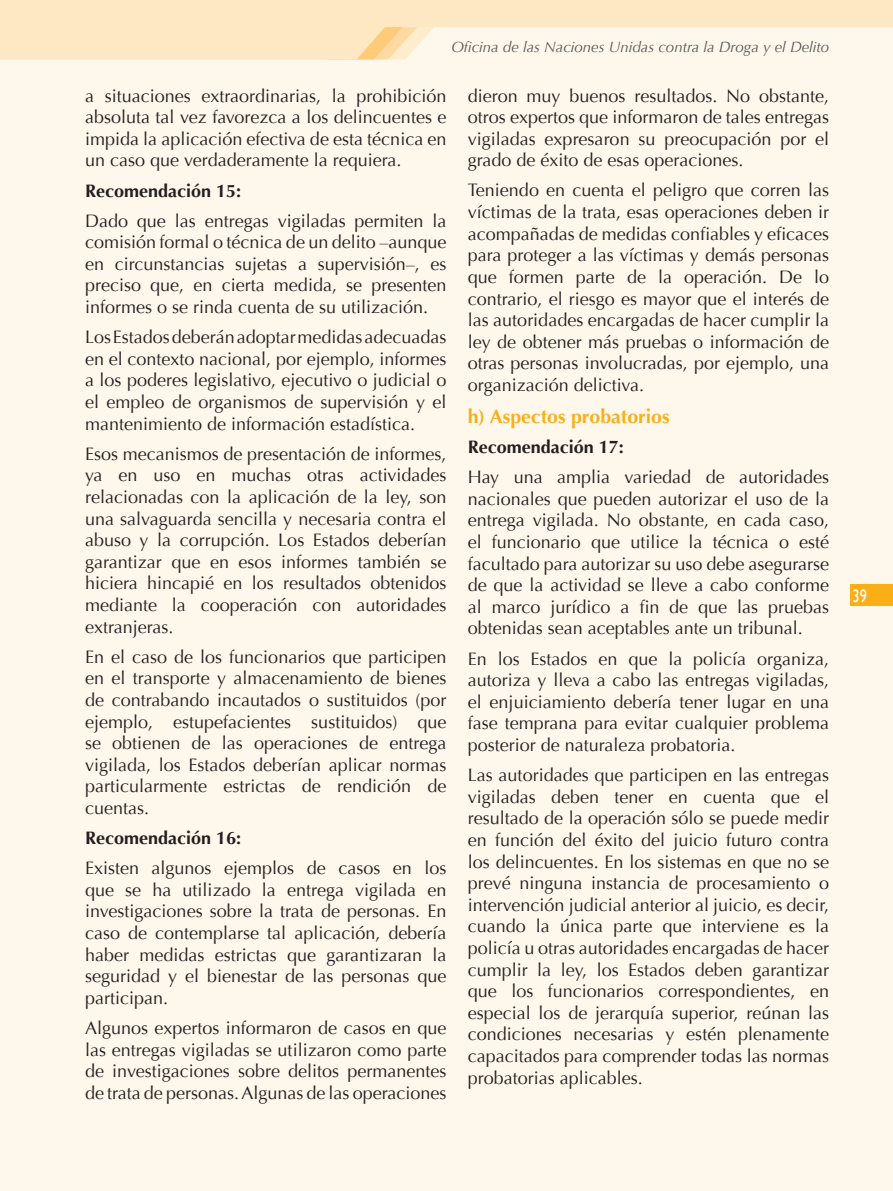
<style>
.page{position:relative;width:893px;height:1191px;background:#fef7eb}
.page>*{position:absolute;margin:0;border:0;box-sizing:border-box;transform-origin:0 0}
.t1{font:700 19.5px "Optima";color:#faaf18}
.t2{font:18px/21.6px "Optima";color:#231f20;text-align:justify}
.t3{font:700 18px "Optima";color:#231f20}
.t4{font:18px "Gill Sans";color:#fff;scale:.8 1}
.t5{font:italic 15px "Optima";color:#57585a}
</style>
<div class="page">
<svg style="left:0;top:0;width:893px;height:60px;fill:#fee8c3"></svg>
<div style="left:850px;top:584px;width:43px;height:22px;background:#faaf18"></div>
<p class="t5" style="left:451px;top:38px;width:379px">Oficina de las Naciones Unidas contra la Droga y el Delito</p>
<p class="t2" style="left:85px;top:85px;width:363px">a situaciones extraordinarias, la prohibición absoluta tal vez favorezca a los delincuentes e impida la aplicación efectiva de esta técnica en un caso que verdaderamente la requiera.</p>
<p class="t3" style="left:85px;top:180px;width:158px">Recomendación 15:</p>
<p class="t2" style="left:85px;top:210px;width:363px">Dado que las entregas vigiladas permiten la comisión formal o técnica de un delito –aunque en circunstancias sujetas a supervisión–, es preciso que, en cierta medida, se presenten informes o se rinda cuenta de su utilización.</p>
<p class="t2" style="left:85px;top:326px;width:363px">Los Estados deberán adoptar medidas adecuadas en el contexto nacional, por ejemplo, informes a los poderes legislativo, ejecutivo o judicial o el empleo de organismos de supervisión y el mantenimiento de información estadística.</p>
<p class="t2" style="left:85px;top:443px;width:363px">Esos mecanismos de presentación de informes, ya en uso en muchas otras actividades relacionadas con la aplicación de la ley, son una salvaguarda sencilla y necesaria contra el abuso y la corrupción. Los Estados deberían garantizar que en esos informes también se hiciera hincapié en los resultados obtenidos mediante la cooperación con autoridades extranjeras.</p>
<p class="t2" style="left:85px;top:646px;width:363px">En el caso de los funcionarios que participen en el transporte y almacenamiento de bienes de contrabando incautados o sustituidos (por ejemplo, estupefacientes sustituidos) que se obtienen de las operaciones de entrega vigilada, los Estados deberían aplicar normas particularmente estrictas de rendición de cuentas.</p>
<p class="t3" style="left:85px;top:827px;width:158px">Recomendación 16:</p>
<p class="t2" style="left:85px;top:857px;width:363px">Existen algunos ejemplos de casos en los que se ha utilizado la entrega vigilada en investigaciones sobre la trata de personas. En caso de contemplarse tal aplicación, debería haber medidas estrictas que garantizaran la seguridad y el bienestar de las personas que participan.</p>
<p class="t2" style="left:85px;top:1017px;width:363px">Algunos expertos informaron de casos en que las entregas vigiladas se utilizaron como parte de investigaciones sobre delitos permanentes de trata de personas. Algunas de las operaciones</p>
<p class="t2" style="left:468px;top:85px;width:363px">dieron muy buenos resultados. No obstante, otros expertos que informaron de tales entregas vigiladas expresaron su preocupación por el grado de éxito de esas operaciones.</p>
<p class="t2" style="left:468px;top:180px;width:363px">Teniendo en cuenta el peligro que corren las víctimas de la trata, esas operaciones deben ir acompañadas de medidas confiables y eficaces para proteger a las víctimas y demás personas que formen parte de la operación. De lo contrario, el riesgo es mayor que el interés de las autoridades encargadas de hacer cumplir la ley de obtener más pruebas o información de otras personas involucradas, por ejemplo, una organización delictiva.</p>
<p class="t1" style="left:468px;top:405px;width:203px">h) Aspectos probatorios</p>
<p class="t3" style="left:468px;top:436px;width:158px">Recomendación 17:</p>
<p class="t2" style="left:468px;top:466px;width:363px">Hay una amplia variedad de autoridades nacionales que pueden autorizar el uso de la entrega vigilada. No obstante, en cada caso, el funcionario que utilice la técnica o esté facultado para autorizar su uso debe asegurarse de que la actividad se lleve a cabo conforme al marco jurídico a fin de que las pruebas obtenidas sean aceptables ante un tribunal.</p>
<p class="t2" style="left:468px;top:648px;width:363px">En los Estados en que la policía organiza, autoriza y lleva a cabo las entregas vigiladas, el enjuiciamiento debería tener lugar en una fase temprana para evitar cualquier problema posterior de naturaleza probatoria.</p>
<p class="t2" style="left:468px;top:764px;width:363px">Las autoridades que participen en las entregas vigiladas deben tener en cuenta que el resultado de la operación sólo se puede medir en función del éxito del juicio futuro contra los delincuentes. En los sistemas en que no se prevé ninguna instancia de procesamiento o intervención judicial anterior al juicio, es decir, cuando la única parte que interviene es la policía u otras autoridades encargadas de hacer cumplir la ley, los Estados deben garantizar que los funcionarios correspondientes, en especial los de jerarquía superior, reúnan las condiciones necesarias y estén plenamente capacitados para comprender todas las normas probatorias aplicables.</p>
<p class="t4" style="left:853px;top:585px;width:19px">39</p>
</div>
